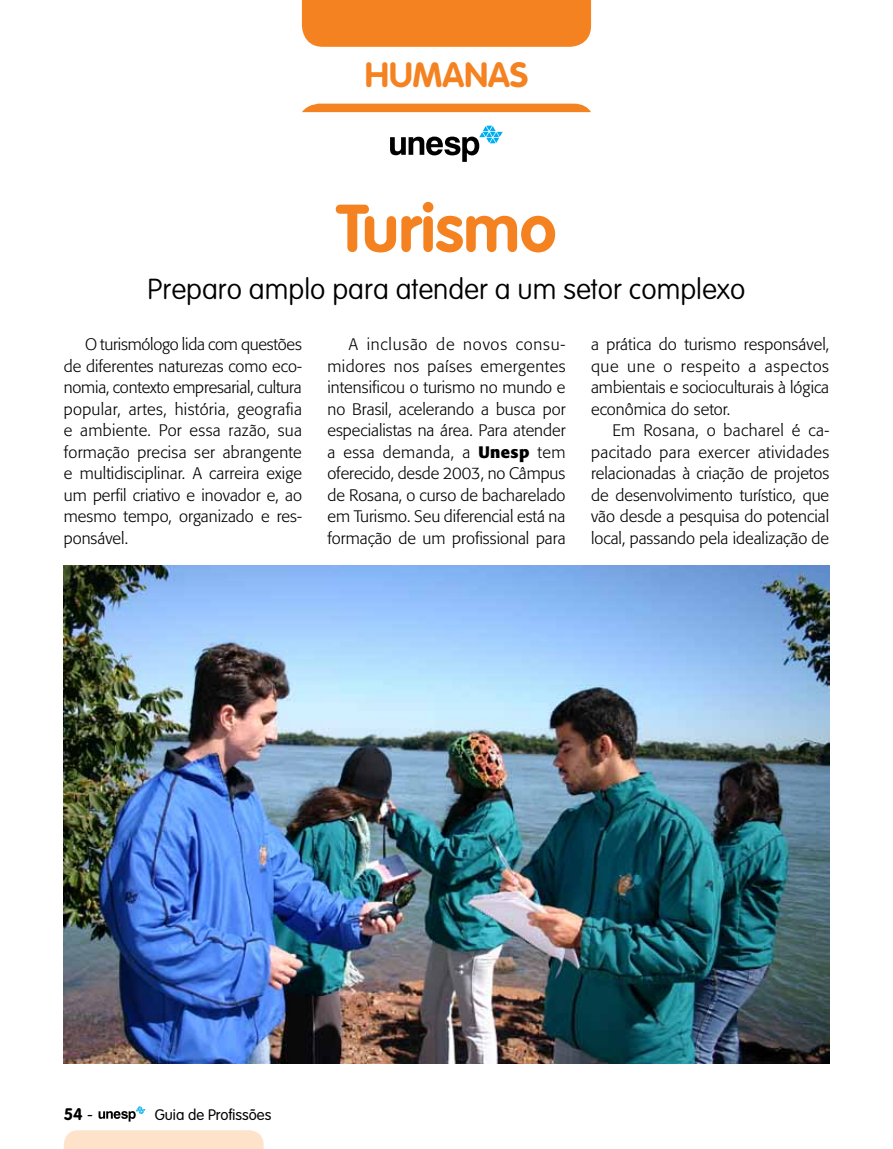
<style>
.page{position:relative;width:893px;height:1149px;background:#fff}
.page>*{position:absolute;margin:0;border:0;box-sizing:border-box;transform-origin:0 0}
.t1{font:700 66px "VAG Rounded";color:#f58220}
.t2{font:700 34.5px "VAG Rounded";color:#f58220}
.t3{font:100 28.5px "VAG Rounded";color:#000}
.t4{font:300 16.5px/21.5px "Formata";color:#000;text-align:justify}
.t5{font:700 16.5px "VAG Rounded";color:#000}
.t6{font:300 15px "VAG Rounded";color:#000}
.s1{font-weight:700}
</style>
<div class="page">
<div style="left:302px;top:104px;width:289px;height:8px;background:#f58220"></div>
<div style="left:302px;top:0;width:289px;height:47px;background:#f58220"></div>
<svg style="left:64px;top:1130px;width:200px;height:18px;background:#fee3cb"></svg>
<svg style="left:99px;top:1106px;width:46px;height:15px"></svg>
<svg style="left:390px;top:126px;width:113px;height:36px"></svg>
<img style="left:64px;top:566px;width:765px;height:497px">
<h2 class="t2" style="left:365px;top:55px;width:165px">HUMANAS</h2>
<h1 class="t1" style="left:336px;top:189px;width:221px">Turismo</h1>
<h3 class="t3" style="left:148px;top:272px;width:599px">Preparo amplo para atender a um setor complexo</h3>
<p class="t4" style="left:64px;top:334px;width:240px;text-indent:21px">O turismólogo lida com questões de diferentes naturezas como eco&shy;nomia, contexto empresarial, cultura popular, artes, história, geografia e ambiente. Por essa razão, sua formação precisa ser abrangente e multidisciplinar. A carreira exige um perfil criativo e inovador e, ao mesmo tempo, organizado e res&shy;ponsável.</p>
<p class="t4" style="left:327px;top:334px;width:240px;text-indent:21px">A inclusão de novos consu&shy;midores nos países emergentes intensificou o turismo no mundo e no Brasil, acelerando a busca por especialistas na área. Para atender a essa demanda, a <span class="s1">Unesp</span> tem oferecido, desde 2003, no Câmpus de Rosana, o curso de bacharelado em Turismo. Seu diferencial está na formação de um profissional para</p>
<p class="t4" style="left:591px;top:334px;width:240px">a prática do turismo responsável, que une o respeito a aspectos ambientais e socioculturais à lógica econômica do setor.</p>
<p class="t4" style="left:591px;top:420px;width:240px;text-indent:21px">Em Rosana, o bacharel é ca&shy;pacitado para exercer atividades relacionadas à criação de projetos de desenvolvimento turístico, que vão desde a pesquisa do potencial local, passando pela idealização de</p>
<p class="t5" style="left:64px;top:1103px;width:20px">54</p>
<p class="t6" style="left:155px;top:1105px;width:118px">Guia de Profissões</p>
</div>
